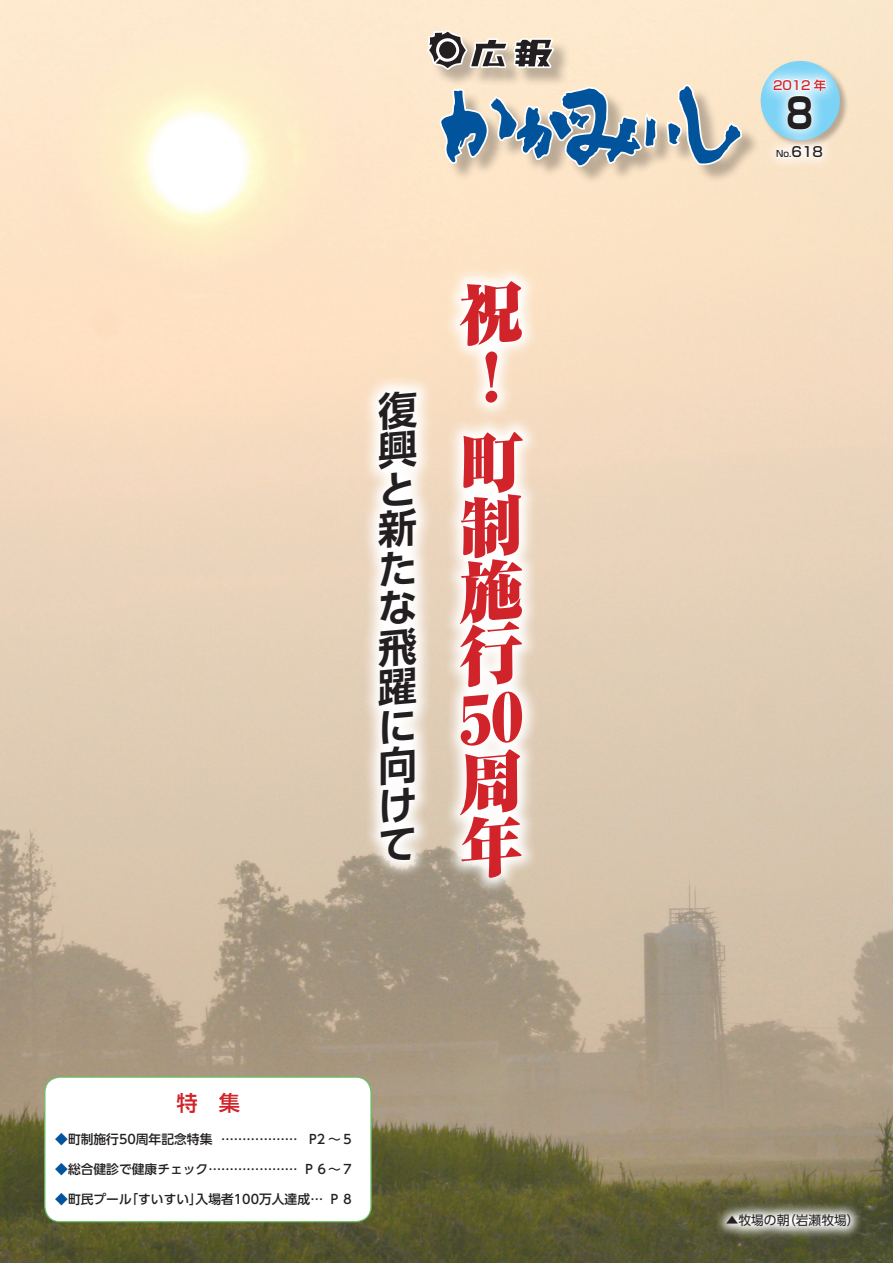
<style>
.page{position:relative;width:893px;height:1263px;background:#fff}
.page>*{position:absolute;margin:0;border:0;box-sizing:border-box;transform-origin:0 0}
.t1{font:700 41.4px "Shin Go Pro";color:#231f20;scale:.8 1}
.t2{font:500 21.3px "UD Shin Go Pro";color:#d1232a}
.t3{font:500 12.75px "UD Shin Go Pro";color:#231f20}
.t4{font:12.75px "UD Shin Go Pro";color:#231f20}
.t5{font:500 12.45px "Shin Go Pro";color:#d1232a}
.t6{font:500 9px "Shin Go Pro";color:#231f20}
.s1{color:#01549c}
.s2{font-size:13.8px}
</style>
<div class="page">
<img style="left:0;top:0;width:893px;height:1263px">
<div style="left:45px;top:1077px;width:326px;height:145px;background:#fff;border-radius:15px"></div>
<div style="left:44px;top:1076px;width:328px;height:146px;border:1px solid #6bc067;border-radius:15px"></div>
<div style="left:760px;top:61px;width:89px;height:88px;background:#231f20;opacity:.3"></div>
<div style="left:442px;top:87px;width:318px;height:98px;background:#231f20;opacity:.3"></div>
<div style="left:430px;top:33px;width:142px;height:55px;background:#231f20;opacity:.3"></div>
<svg style="left:760px;top:65px;width:80px;height:106px;background:#c8dbd7"></svg>
<svg style="left:772px;top:78px;width:55px;height:53px"></svg>
<svg style="left:776px;top:145px;width:47px;height:16px"></svg>
<svg style="left:438px;top:84px;width:305px;height:85px;background:#a6b3b8"></svg>
<svg style="left:426px;top:27px;width:132px;height:45px;background:#b0a599"></svg>
<svg style="left:713px;top:1201px;width:151px;height:39px;background:#949582"></svg>
<svg style="left:361px;top:264px;width:179px;height:631px;background:#ead6c0"></svg>
<svg style="left:460px;top:278px;width:62px;height:125px"></svg>
<svg style="left:460px;top:429px;width:63px;height:451px"></svg>
<svg style="left:378px;top:389px;width:39px;height:473px"></svg>
<p class="t2" style="left:176px;top:1086px;width:65px">特　集</p>
<p class="t3" style="left:55px;top:1129px;width:300px"><span class="s1">◆</span>町制施行50周年記念特集… ……………… P2 ～５</p>
<p class="t3" style="left:55px;top:1158px;width:300px"><span class="s1">◆</span>総合健診で健康チェック………………… Ｐ６～７</p>
<p class="t3" style="left:55px;top:1188px;width:300px"><span class="s1">◆</span>町民プール「すいすい」入場者100万人達成…… Ｐ８</p>
<p class="t5" style="left:773px;top:75px;width:55px">2012 年</p>
<p class="t1" style="left:786px;top:80px;width:35px">8</p>
<p class="t6" style="left:776px;top:146px;width:48px">No.<span class="s2">618</span></p>
<p class="t4" style="left:726px;top:1210px;width:135px">▲牧場の朝（岩瀬牧場）</p>
</div>
